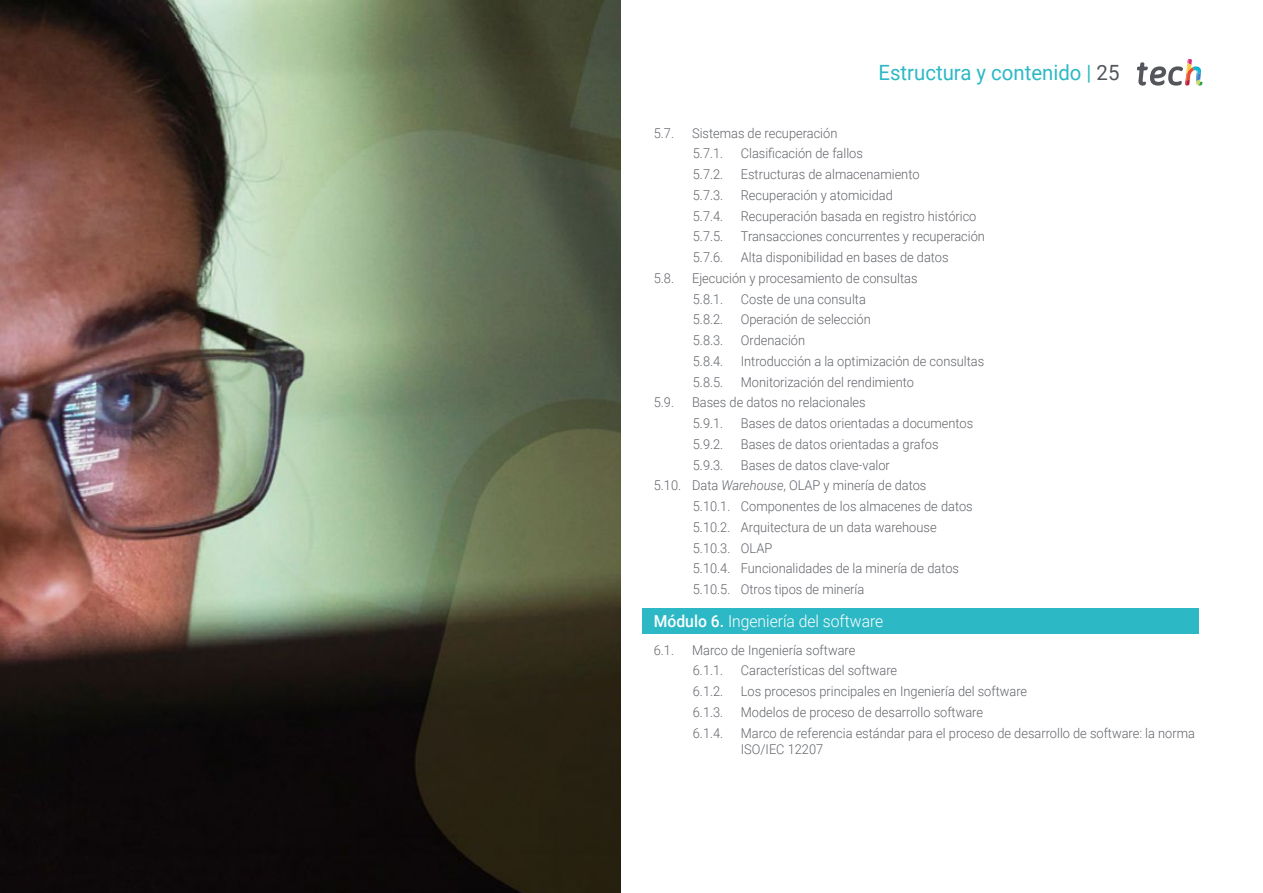
<style>
.page{position:relative;width:1263px;height:893px;background:#fff}
.page>*{position:absolute;margin:0;border:0;box-sizing:border-box;transform-origin:0 0}
.t1{font:21px "Roboto";color:#2db8c5}
.t2{font:300 16.5px "Roboto";color:#fff;scale:.95 1}
.t3{font:300 13.5px/20.7px "Roboto";color:#61646a;scale:.95 1}
.s1{color:#52555b}
.s2{font-style:italic}
.s3{font-weight:500}
</style>
<div class="page">
<svg style="left:1137px;top:59px;width:65px;height:27px"></svg>
<div style="left:643px;top:609px;width:556px;height:25px;background:#2db8c5"></div>
<img style="left:0;top:0;width:621px;height:893px">
<p class="t3" style="left:654px;top:122px;width:23px">5.7.</p>
<p class="t3" style="left:692px;top:122px;width:154px">Sistemas de recuperación<br>5.7.1.</p>
<p class="t3" style="left:741px;top:143px;width:130px">Clasificación de fallos</p>
<h1 class="t1" style="left:878px;top:57px;width:242px">Estructura y contenido | <span class="s1">25</span></h1>
<p class="t3" style="left:693px;top:164px;width:34px">5.7.2.</p>
<p class="t3" style="left:741px;top:164px;width:190px">Estructuras de almacenamiento</p>
<p class="t3" style="left:693px;top:184px;width:34px">5.7.3.</p>
<p class="t3" style="left:741px;top:184px;width:162px">Recuperación y atomicidad</p>
<p class="t3" style="left:693px;top:205px;width:34px">5.7.4.</p>
<p class="t3" style="left:741px;top:205px;width:250px">Recuperación basada en registro histórico</p>
<p class="t3" style="left:693px;top:226px;width:34px">5.7.5.</p>
<p class="t3" style="left:741px;top:226px;width:259px">Transacciones concurrentes y recuperación</p>
<p class="t3" style="left:693px;top:247px;width:34px">5.7.6.</p>
<p class="t3" style="left:741px;top:247px;width:220px">Alta disponibilidad en bases de datos</p>
<p class="t3" style="left:654px;top:267px;width:23px">5.8.</p>
<p class="t3" style="left:692px;top:267px;width:239px">Ejecución y procesamiento de consultas<br>5.8.1.</p>
<p class="t3" style="left:741px;top:288px;width:133px">Coste de una consulta</p>
<p class="t3" style="left:693px;top:309px;width:34px">5.8.2.</p>
<p class="t3" style="left:741px;top:309px;width:138px">Operación de selección</p>
<p class="t3" style="left:693px;top:330px;width:34px">5.8.3.</p>
<p class="t3" style="left:741px;top:330px;width:69px">Ordenación</p>
<p class="t3" style="left:693px;top:350px;width:34px">5.8.4.</p>
<p class="t3" style="left:741px;top:350px;width:258px">Introducción a la optimización de consultas</p>
<p class="t3" style="left:693px;top:371px;width:34px">5.8.5.</p>
<p class="t3" style="left:741px;top:371px;width:184px">Monitorización del rendimiento</p>
<p class="t3" style="left:654px;top:392px;width:23px">5.9.</p>
<p class="t3" style="left:692px;top:392px;width:184px">Bases de datos no relacionales<br>5.9.1.</p>
<p class="t3" style="left:741px;top:413px;width:246px">Bases de datos orientadas a documentos</p>
<p class="t3" style="left:693px;top:433px;width:34px">5.9.2.</p>
<p class="t3" style="left:741px;top:433px;width:210px">Bases de datos orientadas a grafos</p>
<p class="t3" style="left:693px;top:454px;width:34px">5.9.3.</p>
<p class="t3" style="left:741px;top:454px;width:158px">Bases de datos clave-valor</p>
<p class="t3" style="left:654px;top:475px;width:288px">5.10. Data <span class="s2">Warehouse</span>, OLAP y minería de datos</p>
<p class="t3" style="left:693px;top:496px;width:296px">5.10.1. Componentes de los almacenes de datos</p>
<p class="t3" style="left:693px;top:516px;width:258px">5.10.2. Arquitectura de un data warehouse</p>
<p class="t3" style="left:693px;top:537px;width:85px">5.10.3. OLAP</p>
<p class="t3" style="left:693px;top:558px;width:282px">5.10.4. Funcionalidades de la minería de datos</p>
<p class="t3" style="left:693px;top:579px;width:182px">5.10.5. Otros tipos de minería</p>
<p class="t2" style="left:654px;top:610px;width:243px"><span class="s3">Módulo 6.</span> Ingeniería del software</p>
<p class="t3" style="left:654px;top:639px;width:23px">6.1.</p>
<p class="t3" style="left:692px;top:639px;width:173px">Marco de Ingeniería software<br>6.1.1.</p>
<p class="t3" style="left:741px;top:660px;width:166px">Características del software</p>
<p class="t3" style="left:693px;top:680px;width:34px">6.1.2.</p>
<p class="t3" style="left:741px;top:680px;width:303px">Los procesos principales en Ingeniería del software</p>
<p class="t3" style="left:693px;top:701px;width:34px">6.1.3.</p>
<p class="t3" style="left:741px;top:701px;width:256px">Modelos de proceso de desarrollo software</p>
<p class="t3" style="left:693px;top:722px;width:34px">6.1.4.</p>
<p class="t3" style="left:741px;top:724px;width:479px;line-height:16.5px">Marco de referencia estándar para el proceso de desarrollo de software: la norma<br>ISO/IEC 12207</p>
</div>
